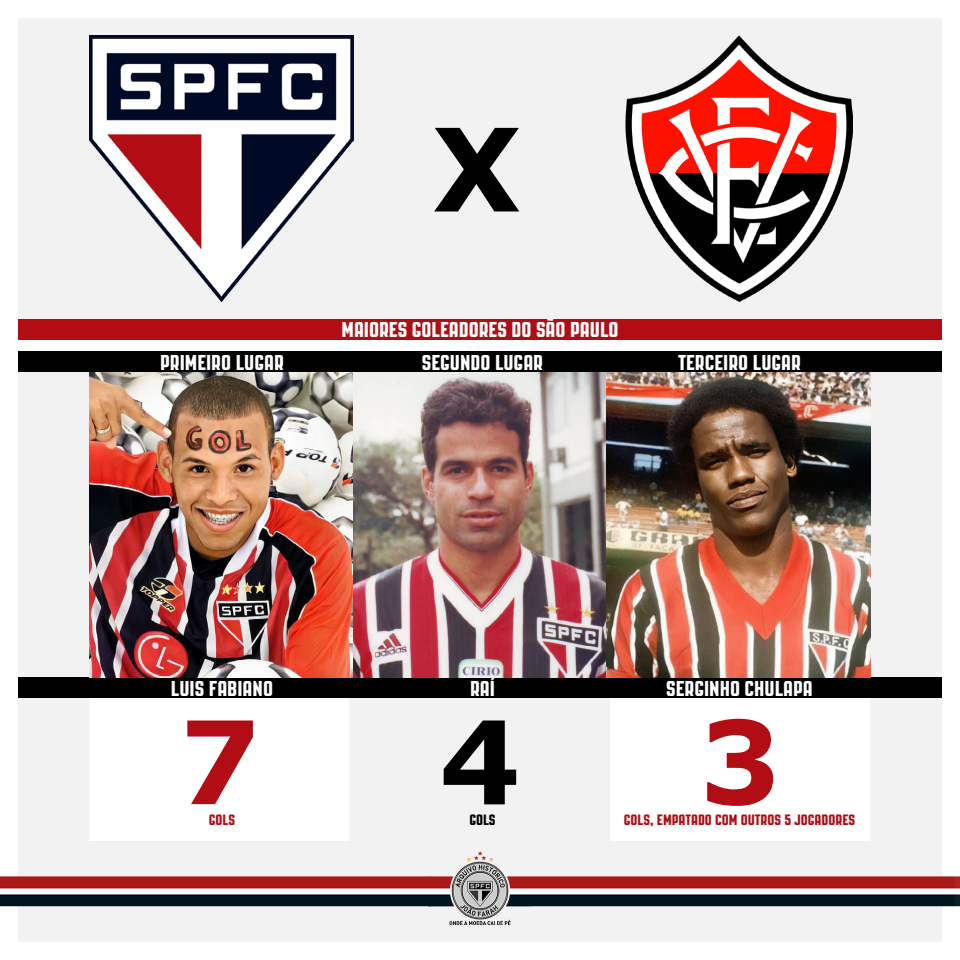
<style>
.page{position:relative;width:960px;height:960px;background:#fff}
.page>*{position:absolute;margin:0;border:0;box-sizing:border-box;transform-origin:0 0}
.t1{font:700 115px "Verdana";color:#b20d15}
.t2{font:700 115px "Verdana";color:#000}
.t3{font:21.5px "PAG Revolucion";color:#fff}
.t4{font:15px "PAG Revolucion";color:#b20d15}
.t5{font:15px "PAG Revolucion";color:#000}
</style>
<div class="page">
<div style="left:18px;top:18px;width:924px;height:322px;background:#f2f2f2"></div>
<div style="left:18px;top:372px;width:924px;height:570px;background:#f2f2f2"></div>
<img style="left:0;top:852px;width:960px;height:72px">
<div style="left:90px;top:698px;width:259px;height:143px;background:#fff"></div>
<div style="left:610px;top:698px;width:260px;height:143px;background:#fff"></div>
<div style="left:18px;top:351px;width:924px;height:21px;background:#000"></div>
<div style="left:18px;top:320px;width:924px;height:20px;background:#b20d15"></div>
<div style="left:18px;top:677px;width:924px;height:21px;background:#000"></div>
<img style="left:89px;top:372px;width:782px;height:305px">
<img style="left:89px;top:36px;width:264px;height:266px">
<img style="left:625px;top:36px;width:227px;height:266px">
<h1 class="t2" style="left:433px;top:88px;width:89px">X</h1>
<p class="t3" style="left:342px;top:318px;width:278px">MAIORES GOLEADORES DO SÃO PAULO</p>
<p class="t3" style="left:160px;top:351px;width:125px">PRIMEIRO LUGAR</p>
<p class="t3" style="left:422px;top:351px;width:123px">SEGUNDO LUGAR</p>
<p class="t3" style="left:678px;top:351px;width:124px">TERCEIRO LUGAR</p>
<p class="t3" style="left:171px;top:677px;width:104px">LUIS FABIANO</p>
<p class="t3" style="left:470px;top:677px;width:26px">RAÍ</p>
<p class="t3" style="left:666px;top:677px;width:148px">SERGINHO CHULAPA</p>
<h1 class="t1" style="left:179px;top:681px;width:83px">7</h1>
<h1 class="t2" style="left:439px;top:681px;width:83px">4</h1>
<h1 class="t1" style="left:699px;top:681px;width:83px">3</h1>
<p class="t4" style="left:209px;top:812px;width:28px">GOLS</p>
<p class="t5" style="left:469px;top:812px;width:28px">GOLS</p>
<p class="t4" style="left:624px;top:812px;width:233px">GOLS, EMPATADO COM OUTROS 5 JOGADORES</p>
</div>
